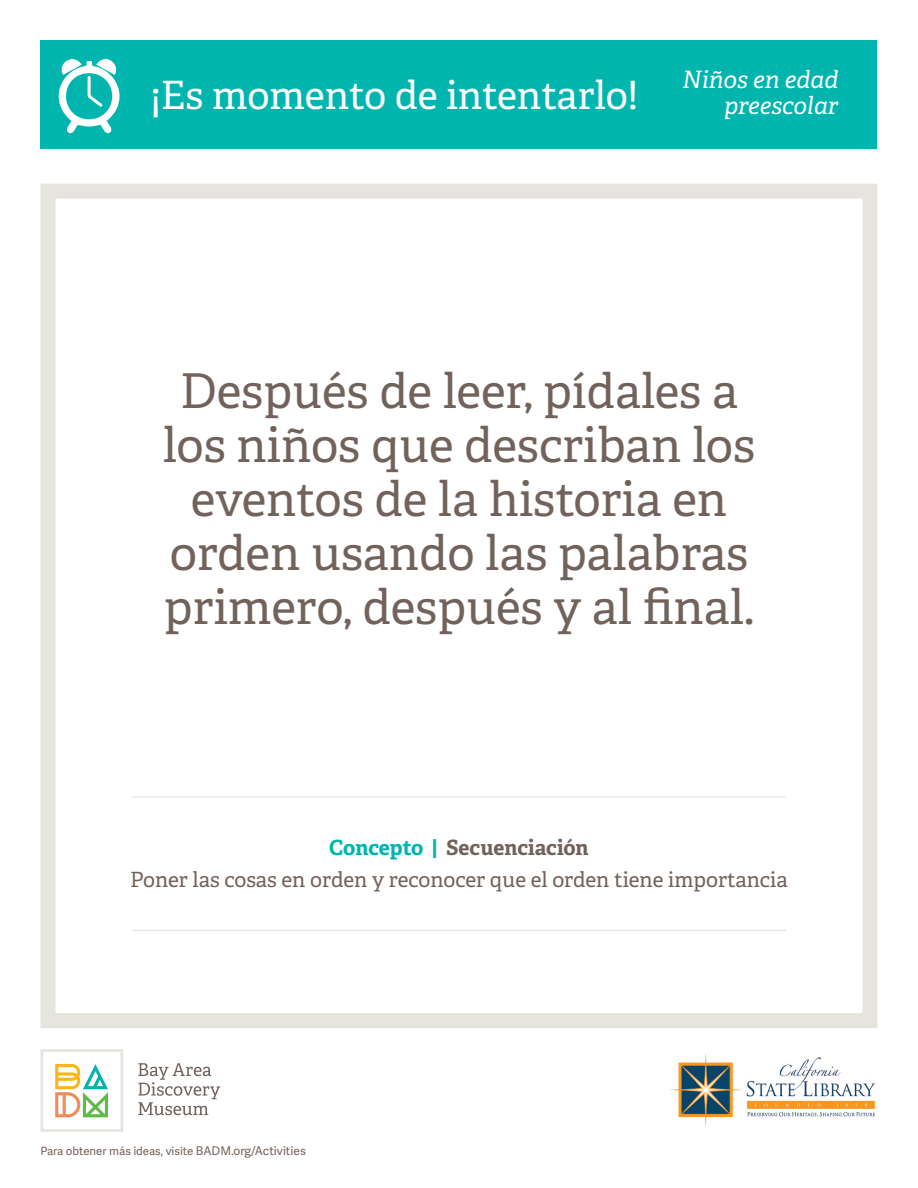
<style>
.page{position:relative;width:918px;height:1188px;background:#fff}
.page>*{position:absolute;margin:0;border:0;box-sizing:border-box;transform-origin:0 0}
.t1{font:48px/54px "Adelle PE";color:#71635c;text-align:center}
.t2{font:39px "Adelle PE";letter-spacing:-.005em;color:#fff}
.t3{font:italic 24px/25.5px "Adelle PE";color:#fff;text-align:right}
.t4{font:21px/31.5px "Adelle PE";color:#71635c;text-align:center}
.t5{font:11.55px "Adelle Sans";color:#71635c}
.s1{font-weight:700;color:#00b5ae}
.s2{font-weight:700}
.s3{font-size:12px}
</style>
<div class="page">
<div style="left:40px;top:184px;width:838px;height:844px;border:15px solid #e6e4df"></div>
<div style="left:40px;top:40px;width:838px;height:109px;background:#00b5ae"></div>
<hr style="left:132px;top:796px;width:654px;height:2px;background:#e6e4df">
<hr style="left:132px;top:930px;width:654px;height:1px;background:#e6e4df">
<svg style="left:58px;top:59px;width:62px;height:75px"></svg>
<svg style="left:138px;top:1063px;width:82px;height:52px"></svg>
<svg style="left:40px;top:1049px;width:83px;height:83px"></svg>
<img style="left:669px;top:1053px;width:207px;height:74px">
<p class="t2" style="left:150px;top:67px;width:489px">¡Es momento de intentarlo!</p>
<p class="t3" style="left:682px;top:66px;width:158px">Niños en edad preescolar</p>
<p class="t1" style="left:163px;top:362px;width:594px">Después de leer, pídales a los niños que describan los eventos de la historia en orden usando las palabras primero, después y al final.</p>
<p class="t4" style="left:130px;top:831px;width:659px"><span class="s1">Concepto |</span> <span class="s2">Secuenciación<br></span>Poner las cosas en orden y reconocer que el orden tiene importancia</p>
<p class="t5" style="left:40px;top:1143px;width:267px">Para obtener más ideas, visite <span class="s3">BADM.org/Activities</span></p>
</div>
